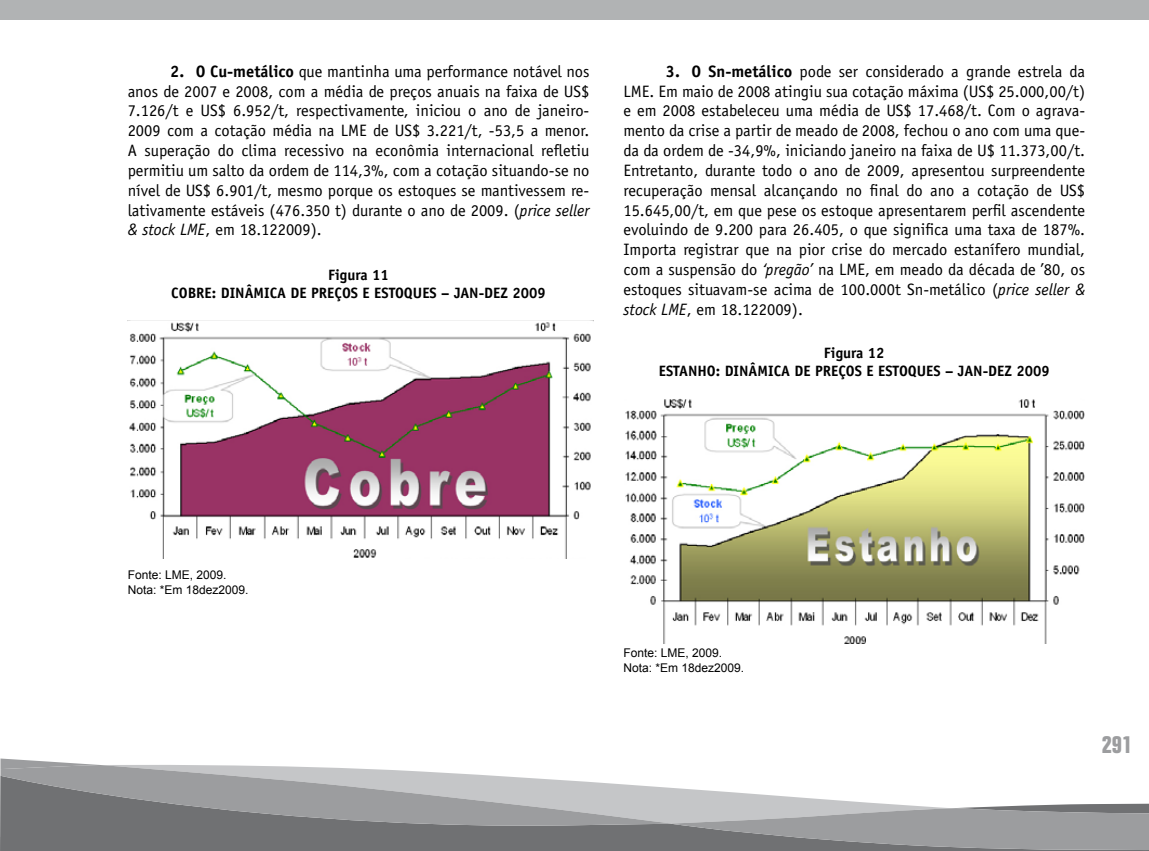
<style>
.page{position:relative;width:1149px;height:851px;background:#fff}
.page>*{position:absolute;margin:0;border:0;box-sizing:border-box;transform-origin:0 0}
.t1{font:700 condensed 24px "Folio";color:#9c9d9f}
.t2{font:16.5px/19.8px "Officina Sans";color:#000;text-align:justify}
.t3{font:700 15px/18px "Officina Sans";color:#000;text-align:center}
.t4{font:12px/14.4px "Arial";color:#000}
.s1{font-weight:700}
.s2{font-style:italic}
</style>
<div class="page">
<div style="left:102px;top:836px;width:568px;height:14px;background:#707173"></div>
<svg style="left:670px;top:787px;width:201px;height:16px"></svg>
<svg style="left:670px;top:803px;width:478px;height:47px;background:#9c9d9f"></svg>
<svg style="left:0;top:758px;width:102px;height:92px"></svg>
<svg style="left:0;top:764px;width:670px;height:72px;background:#a1a2a3"></svg>
<div style="left:0;top:0;width:1148px;height:19px;background:#b1b3b4"></div>
<img style="left:128px;top:320px;width:465px;height:238px">
<img style="left:625px;top:398px;width:459px;height:245px">
<p class="t2" style="left:128px;top:61px;width:463px;text-indent:43px"><span class="s1">2. O CU-METÁLICO</span> que mantinha uma performance notável nos anos de 2007 e 2008, com a média de preços anuais na faixa de US$ 7.126/t e US$ 6.952/t, respectivamente, iniciou o ano de janeiro-2009 com a cotação média na LME de US$ 3.221/t, -53,5 a menor.<br>A superação do clima recessivo na econômia internacional refletiu permitiu um salto da ordem de 114,3%, com a cotação situando-se no nível de US$ 6.901/t, mesmo porque os estoques se mantivessem re&shy;lativamente estáveis (476.350 t) durante o ano de 2009. (<span class="s2">price seller &amp; stock LME</span>, em 18.122009).</p>
<p class="t2" style="left:623px;top:61px;width:463px;text-indent:43px"><span class="s1">3. O SN-METÁLICO</span> pode ser considerado a grande estrela da LME. Em maio de 2008 atingiu sua cotação máxima (US$ 25.000,00/t) e em 2008 estabeleceu uma média de US$ 17.468/t. Com o agrava&shy;mento da crise a partir de meado de 2008, fechou o ano com uma que&shy;da da ordem de -34,9%, iniciando janeiro na faixa de U$ 11.373,00/t.<br>Entretanto, durante todo o ano de 2009, apresentou surpreendente recuperação mensal alcançando no final do ano a cotação de US$ 15.645,00/t, em que pese os estoque apresentarem perfil ascendente evoluindo de 9.200 para 26.405, o que significa uma taxa de 187%.<br>Importa registrar que na pior crise do mercado estanífero mundial, com a suspensão do <span class="s2">‘pregão’</span> na LME, em meado da década de ’80, os estoques situavam-se acima de 100.000t Sn-metálico (<span class="s2">price seller &amp; stock LME</span>, em 18.122009).</p>
<p class="t3" style="left:171px;top:265px;width:376px">FIGURA 11<br>COBRE: DINÂMICA DE PREÇOS E ESTOQUES – JAN-DEZ 2009</p>
<p class="t3" style="left:658px;top:343px;width:392px">FIGURA 12<br>ESTANHO: DINÂMICA DE PREÇOS E ESTOQUES – JAN-DEZ 2009</p>
<p class="t4" style="left:128px;top:568px;width:122px">Fonte: LME, 2009.<br>Nota: *Em 18dez2009.</p>
<p class="t4" style="left:623px;top:646px;width:122px">Fonte: LME, 2009.<br>Nota: *Em 18dez2009.</p>
<h1 class="t1" style="left:1101px;top:731px;width:32px">291</h1>
</div>
